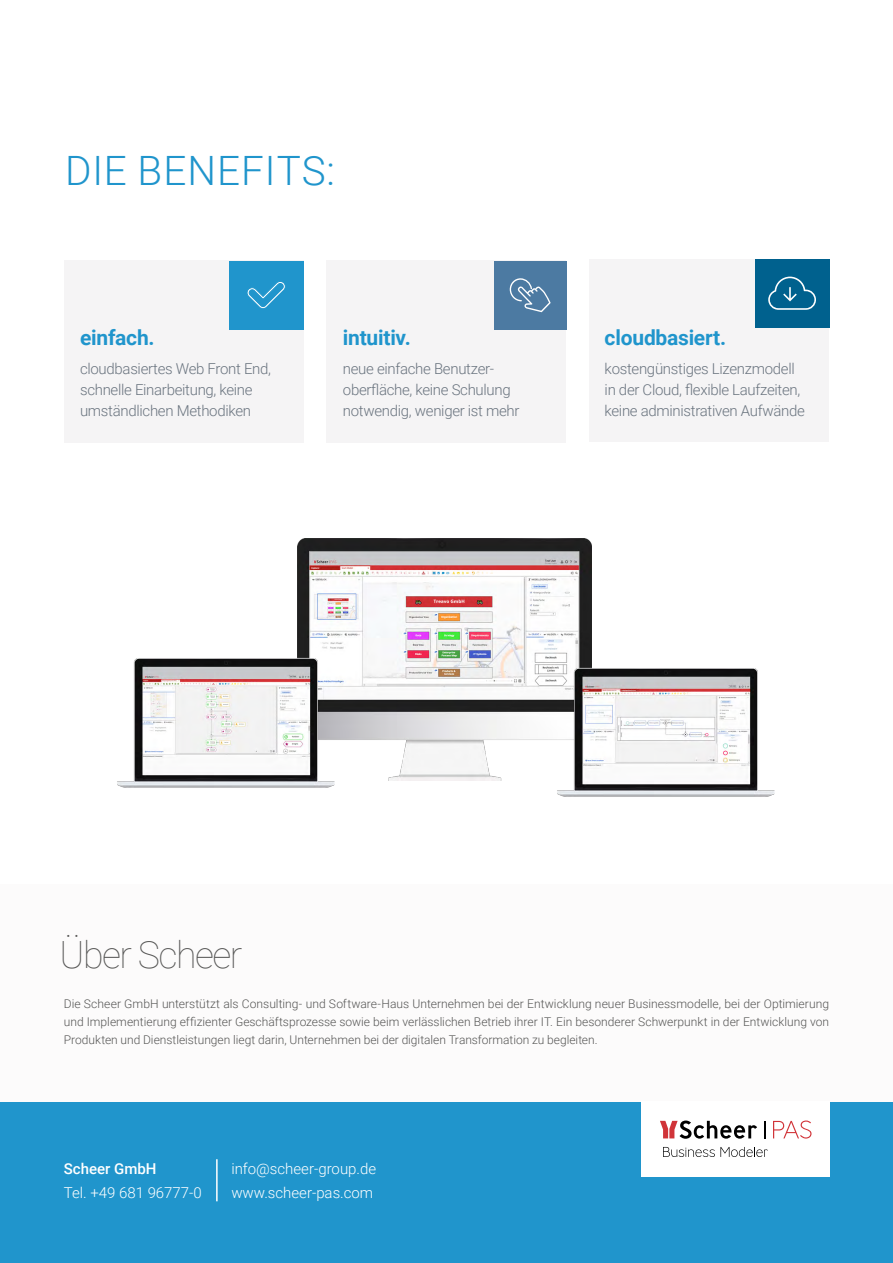
<style>
.page{position:relative;width:893px;height:1263px;background:#fff}
.page>*{position:absolute;margin:0;border:0;box-sizing:border-box;transform-origin:0 0}
.t1{font:300 40.5px "Roboto";letter-spacing:.025em;color:#2095cc}
.t2{font:100 37.5px "Roboto";letter-spacing:-.04em;color:#565655}
.t3{font:700 21px "Roboto";letter-spacing:-.01em;color:#2095cc}
.t4{font:300 15px/21px "Roboto";letter-spacing:-.02em;color:#6a747f}
.t5{font:300 15px/24px "Roboto";color:#fff}
.t6{font:500 15px "Roboto";color:#fff}
.t7{font:300 12px/18px "Roboto";color:#565655;text-align:justify}
</style>
<div class="page">
<div style="left:0;top:884px;width:893px;height:218px;background:#fcfbfb"></div>
<div style="left:590px;top:259px;width:239px;height:182px;background:#f5f4f5"></div>
<div style="left:755px;top:259px;width:74px;height:69px;background:#00618e"></div>
<svg style="left:768px;top:277px;width:48px;height:33px"></svg>
<div style="left:327px;top:261px;width:239px;height:182px;background:#f5f4f5"></div>
<div style="left:494px;top:261px;width:72px;height:69px;background:#4c7aa2"></div>
<svg style="left:510px;top:278px;width:41px;height:34px"></svg>
<div style="left:0;top:1102px;width:893px;height:161px;background:#2095cc"></div>
<hr style="left:216px;top:1159px;width:2px;height:42px;background:#fff">
<div style="left:641px;top:1101px;width:189px;height:76px;background:#fff"></div>
<svg style="left:764px;top:1121px;width:1px;height:17px"></svg>
<svg style="left:773px;top:1120px;width:38px;height:18px"></svg>
<svg style="left:660px;top:1120px;width:97px;height:19px"></svg>
<svg style="left:663px;top:1147px;width:105px;height:10px"></svg>
<img style="left:297px;top:539px;width:294px;height:242px">
<img style="left:554px;top:662px;width:221px;height:135px">
<img style="left:117px;top:652px;width:221px;height:136px">
<div style="left:64px;top:261px;width:239px;height:182px;background:#f5f4f5"></div>
<div style="left:229px;top:261px;width:74px;height:68px;background:#2095cc"></div>
<svg style="left:247px;top:281px;width:39px;height:28px"></svg>
<h1 class="t1" style="left:65px;top:142px;width:271px">DIE BENEFITS:</h1>
<h3 class="t3" style="left:80px;top:323px;width:76px">einfach.</h3>
<p class="t4" style="left:80px;top:358px;width:193px">cloudbasiertes Web Front End, schnelle Einarbeitung, keine umständlichen Methodiken</p>
<h3 class="t3" style="left:343px;top:323px;width:70px">intuitiv.</h3>
<p class="t4" style="left:343px;top:358px;width:178px">neue einfache Benutzer&shy;oberfläche, keine Schulung notwendig, weniger ist mehr</p>
<h3 class="t3" style="left:605px;top:323px;width:123px">cloudbasiert.</h3>
<p class="t4" style="left:605px;top:358px;width:202px">kostengünstiges Lizenzmodell in der Cloud, flexible Laufzeiten, keine administrativen Aufwände</p>
<h2 class="t2" style="left:60px;top:928px;width:184px">Über Scheer</h2>
<p class="t7" style="left:64px;top:994px;width:767px">Die Scheer GmbH unterstützt als Consulting- und Software-Haus Unternehmen bei der Entwicklung neuer Businessmodelle, bei der Optimierung und Implementierung effizienter Geschäftsprozesse sowie beim verlässlichen Betrieb ihrer IT. Ein besonderer Schwerpunkt in der Entwicklung von Produkten und Dienstleistungen liegt darin, Unternehmen bei der digitalen Transformation zu begleiten.</p>
<p class="t6" style="left:64px;top:1158px;width:94px">Scheer GmbH</p>
<p class="t5" style="left:64px;top:1180px;width:140px">Tel. +49 681 96777-0</p>
<p class="t5" style="left:231px;top:1156px;width:146px">info@scheer-group.de www.scheer-pas.com</p>
</div>
